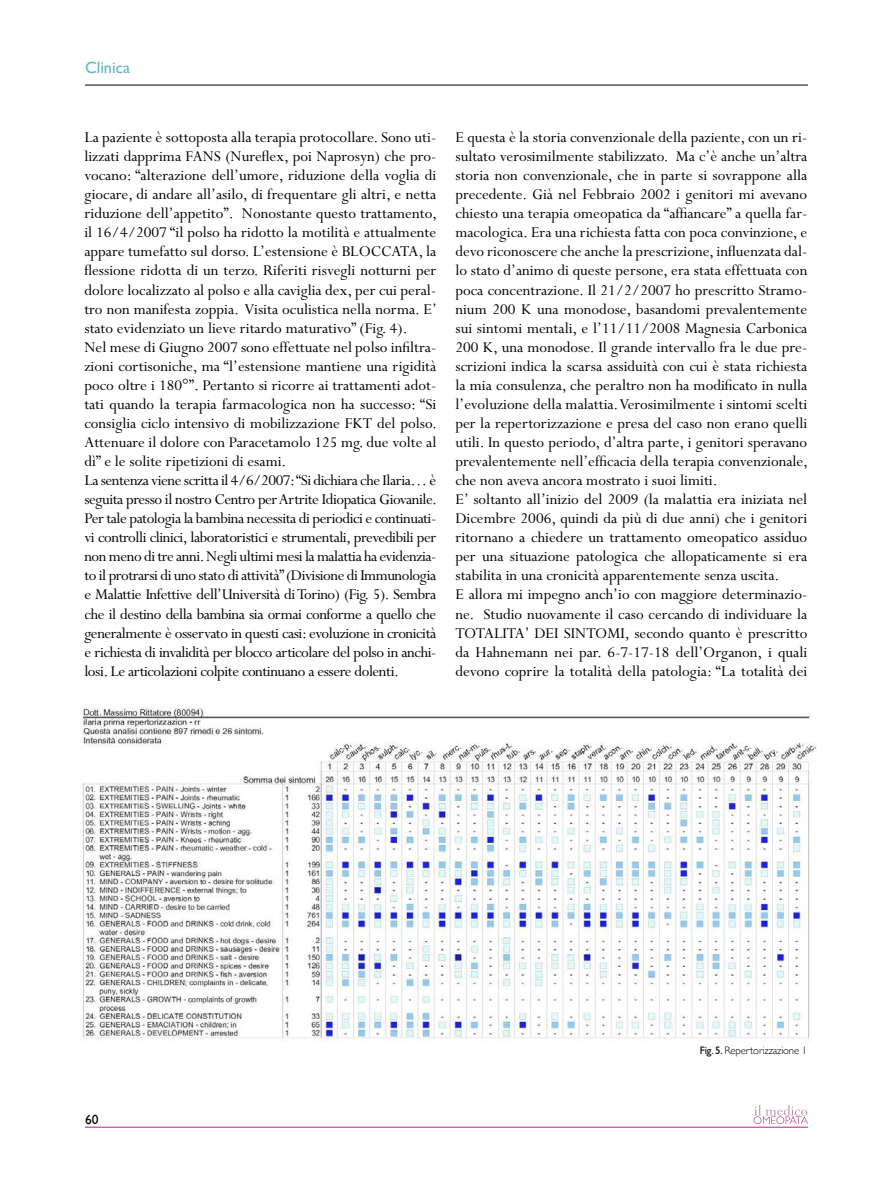
<style>
.page{position:relative;width:893px;height:1191px;background:#fff}
.page>*{position:absolute;margin:0;border:0;box-sizing:border-box;transform-origin:0 0}
.t1{font:16.8px/19px "Perpetua";color:#000}
.t2{font:16.5px "Gill Sans";color:#60b6c6}
.t3{font:13.5px "Gill Sans";color:#000}
.t4{font:300 10.8px "Gill Sans";letter-spacing:-.015em;color:#000}
.s1{font-weight:400}
</style>
<div class="page">
<hr style="left:85px;top:85px;width:723px;height:1px;background:#000">
<svg style="left:754px;top:1105px;width:54px;height:19px"></svg>
<hr style="left:85px;top:1126px;width:723px;height:1px;background:#cf128c">
<img style="left:82px;top:707px;width:735px;height:335px">
<p class="t2" style="left:85px;top:58px;width:47px">Clinica</p>
<p class="t1" style="left:84px;top:128px;width:354px">La paziente è sottoposta alla terapia protocollare. Sono uti&shy;lizzati dapprima FANS (Nureflex, poi Naprosyn) che pro&shy;vocano: “alterazione dell’umore, riduzione della voglia di giocare, di andare all’asilo, di frequentare gli altri, e netta riduzione dell’appetito”. Nonostante questo trattamento, il 16/4/2007 “il polso ha ridotto la motilità e attualmente appare tumefatto sul dorso. L’estensione è BLOCCATA, la flessione ridotta di un terzo. Riferiti risvegli notturni per dolore localizzato al polso e alla caviglia dex, per cui peral&shy;tro non manifesta zoppia. Visita oculistica nella norma. E’ stato evidenziato un lieve ritardo maturativo” (Fig. 4).<br>Nel mese di Giugno 2007 sono effettuate nel polso infiltra&shy;zioni cortisoniche, ma “l’estensione mantiene una rigidità poco oltre i 180°”. Pertanto si ricorre ai trattamenti adot&shy;tati quando la terapia farmacologica non ha successo: “Si consiglia ciclo intensivo di mobilizzazione FKT del polso.<br>Attenuare il dolore con Paracetamolo 125 mg. due volte al dì” e le solite ripetizioni di esami.<br>La sentenza viene scritta il 4/6/2007: “Si dichiara che Ilaria… è seguita presso il nostro Centro per Artrite Idiopatica Giovanile.<br>Per tale patologia la bambina necessita di periodici e continuati&shy;vi controlli clinici, laboratoristici e strumentali, prevedibili per non meno di tre anni. Negli ultimi mesi la malattia ha evidenzia&shy;to il protrarsi di uno stato di attività” (Divisione di Immunologia e Malattie Infettive dell’Università di Torino) (Fig. 5). Sembra che il destino della bambina sia ormai conforme a quello che generalmente è osservato in questi casi: evoluzione in cronicità e richiesta di invalidità per blocco articolare del polso in anchi&shy;losi. Le articolazioni colpite continuano a essere dolenti.</p>
<p class="t1" style="left:455px;top:128px;width:354px">E questa è la storia convenzionale della paziente, con un ri&shy;sultato verosimilmente stabilizzato. Ma c’è anche un’altra storia non convenzionale, che in parte si sovrappone alla precedente. Già nel Febbraio 2002 i genitori mi avevano chiesto una terapia omeopatica da “affiancare” a quella far&shy;macologica. Era una richiesta fatta con poca convinzione, e devo riconoscere che anche la prescrizione, influenzata dal&shy;lo stato d’animo di queste persone, era stata effettuata con poca concentrazione. Il 21/2/2007 ho prescritto Stramo&shy;nium 200 K una monodose, basandomi prevalentemente sui sintomi mentali, e l’11/11/2008 Magnesia Carbonica 200 K, una monodose. Il grande intervallo fra le due pre&shy;scrizioni indica la scarsa assiduità con cui è stata richiesta la mia consulenza, che peraltro non ha modificato in nulla l’evoluzione della malattia. Verosimilmente i sintomi scelti per la repertorizzazione e presa del caso non erano quelli utili. In questo periodo, d’altra parte, i genitori speravano prevalentemente nell’efficacia della terapia convenzionale, che non aveva ancora mostrato i suoi limiti.<br>E’ soltanto all’inizio del 2009 (la malattia era iniziata nel Dicembre 2006, quindi da più di due anni) che i genitori ritornano a chiedere un trattamento omeopatico assiduo per una situazione patologica che allopaticamente si era stabilita in una cronicità apparentemente senza uscita.<br>E allora mi impegno anch’io con maggiore determinazio&shy;ne. Studio nuovamente il caso cercando di individuare la TOTALITA’ DEI SINTOMI, secondo quanto è prescritto da Hahnemann nei par. 6-7-17-18 dell’Organon, i quali devono coprire la totalità della patologia: “La totalità dei</p>
<p class="t3" style="left:85px;top:1111px;width:15px">60</p>
<p class="t4" style="left:700px;top:1041px;width:109px"><span class="s1">Fig. 5.</span> Repertorizzazione 1</p>
</div>
